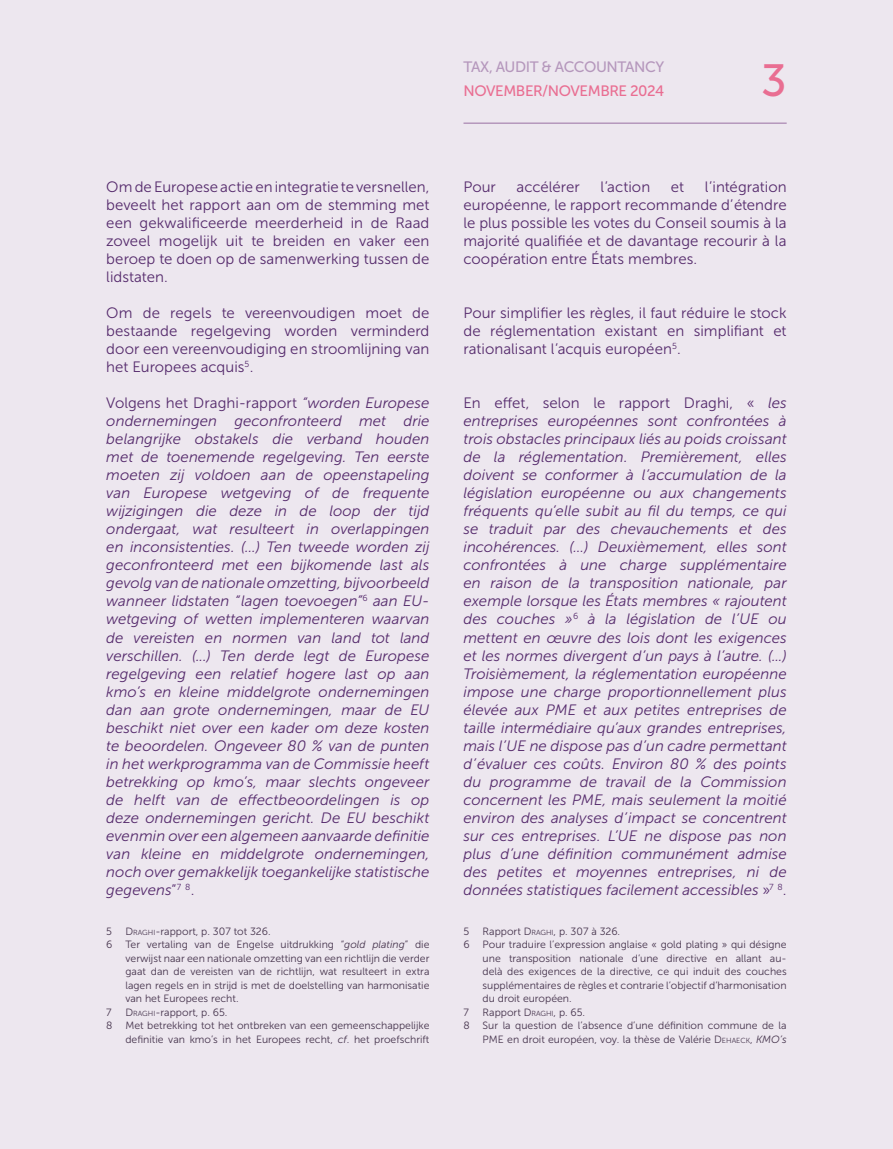
<style>
.page{position:relative;width:893px;height:1149px;background:#fff}
.page>*{position:absolute;margin:0;border:0;box-sizing:border-box;transform-origin:0 0}
.t1{font:45px "Museo Sans 500";color:#e96e92}
.t2{font:italic 15px/18px "Museo Sans 300";letter-spacing:.005em;color:#552a6c;text-align:justify}
.t3{font:15px/18px "Museo Sans 300";letter-spacing:.005em;color:#552a6c;text-align:justify}
.t4{font:15px "Museo Sans 500";letter-spacing:-.03em;color:#b597bc}
.t5{font:15px "Museo Sans 500";letter-spacing:-.03em;color:#e96e92}
._09_voetnoten{font:10.5px/13.5px "Museo Sans 300";color:#45334c;text-align:justify}
.s1{font-style:normal}
.s2{font-style:inherit}
.s3{font-size:7.35px}
.s4{font-style:italic}
</style>
<div class="page">
<div style="left:0;top:0;width:893px;height:1148px;background:#ede7ef"></div>
<hr style="left:463px;top:122px;width:324px;height:2px;background:#b597bc">
<p class="t4" style="left:463px;top:58px;width:202px">TAX, AUDIT &amp; ACCOUNTANCY</p>
<p class="t5" style="left:463px;top:82px;width:202px">NOVEMBER/NOVEMBRE 2024</p>
<h1 class="t1" style="left:761px;top:56px;width:27px">3</h1>
<p class="t3" style="left:106px;top:178px;width:325px">Om de Europese actie en integratie te versnellen, beveelt het rapport aan om de stemming met een gekwalificeerde meerderheid in de Raad zoveel mogelijk uit te breiden en vaker een beroep te doen op de samenwerking tussen de lidstaten.</p>
<p class="t3" style="left:106px;top:304px;width:325px">Om de regels te vereenvoudigen moet de bestaande regelgeving worden verminderd door een vereenvoudiging en stroomlijning van het Europees acquis<sup>5</sup>.</p>
<p class="t2" style="left:106px;top:394px;width:325px"><span class="s1">Volgens het Draghi-rapport</span> “worden Europese ondernemingen geconfronteerd met drie belangrijke obstakels die verband houden met de toenemende regelgeving. Ten eerste moeten zij voldoen aan de opeenstapeling van Europese wetgeving of de frequente wijzigingen die deze in de loop der tijd ondergaat, wat resulteert in overlappingen en inconsistenties. (…) Ten tweede worden zij geconfronteerd met een bijkomende last als gevolg van de nationale omzetting, bijvoorbeeld wanneer lidstaten “lagen toevoegen”<sup>6</sup> aan EU&shy;wetgeving of wetten implementeren waarvan de vereisten en normen van land tot land verschillen. (...) Ten derde legt de Europese regelgeving een relatief hogere last op aan kmo’s en kleine middelgrote ondernemingen dan aan grote ondernemingen, maar de EU beschikt niet over een kader om deze kosten te beoordelen. Ongeveer 80 % van de punten in het werkprogramma van de Commissie heeft betrekking op kmo’s, maar slechts ongeveer de helft van de effectbeoordelingen is op deze ondernemingen gericht. De EU beschikt evenmin over een algemeen aanvaarde definitie van kleine en middelgrote ondernemingen, noch over gemakkelijk toegankelijke statistische gegevens<span class="s1">”</span><sup>7</sup> <sup>8</sup><span class="s1">.</span></p>
<p class="_09_voetnoten" style="left:106px;top:923px;width:7px">5</p>
<p class="_09_voetnoten" style="left:125px;top:923px;width:147px"><span class="s2">D</span><span class="s3">RAGHI</span><span class="s2">-</span>rapport, p. 307 tot 326.</p>
<p class="_09_voetnoten" style="left:125px;top:937px;width:306px;text-indent:-19px">6 Ter vertaling van de Engelse uitdrukking “<span class="s4">gold plating</span>” die verwijst naar een nationale omzetting van een richtlijn die verder gaat dan de vereisten van de richtlijn, wat resulteert in extra lagen regels en in strijd is met de doelstelling van harmonisatie van het Europees recht.</p>
<p class="_09_voetnoten" style="left:106px;top:1004px;width:7px">7</p>
<p class="_09_voetnoten" style="left:125px;top:1004px;width:104px"><span class="s2">D</span><span class="s3">RAGHI</span><span class="s2">-</span>rapport, p. 65.</p>
<p class="_09_voetnoten" style="left:106px;top:1018px;width:325px;text-align:right">8 Met betrekking tot het ontbreken van een gemeenschappelijke definitie van kmo’s in het Europees recht, <span class="s4">cf</span>. het proefschrift</p>
<p class="t3" style="left:463px;top:178px;width:325px;text-indent:241px">l’intégration européenne, le rapport recommande d’étendre le plus possible les votes du Conseil soumis à la majorité qualifiée et de davantage recourir à la coopération entre États membres.</p>
<p class="t3" style="left:463px;top:178px;width:34px">Pour</p>
<p class="t3" style="left:517px;top:178px;width:65px">accélérer</p>
<p class="t3" style="left:600px;top:178px;width:51px">l’action</p>
<p class="t3" style="left:671px;top:178px;width:15px">et</p>
<p class="t3" style="left:463px;top:304px;width:325px">Pour simplifier les règles, il faut réduire le stock de réglementation existant en simplifiant et rationalisant l’acquis européen<sup>5</sup>.</p>
<p class="t2" style="left:463px;top:394px;width:325px"><span class="s1">En effet, selon le rapport Draghi, «</span> les entreprises européennes sont confrontées à trois obstacles principaux liés au poids croissant de la réglementation. Premièrement, elles doivent se conformer à l’accumulation de la législation européenne ou aux changements fréquents qu’elle subit au fil du temps, ce qui se traduit par des chevauchements et des incohérences. (…) Deuxièmement, elles sont confrontées à une charge supplémentaire en raison de la transposition nationale, par exemple lorsque les États membres « rajoutent des couches »<sup>6</sup> à la législation de l’UE ou mettent en œuvre des lois dont les exigences et les normes divergent d’un pays à l’autre. (...)<br>Troisièmement, la réglementation européenne impose une charge proportionnellement plus élevée aux PME et aux petites entreprises de taille intermédiaire qu’aux grandes entreprises, mais l’UE ne dispose pas d’un cadre permettant d’évaluer ces coûts. Environ 80 % des points du programme de travail de la Commission concernent les PME, mais seulement la moitié environ des analyses d’impact se concentrent sur ces entreprises. L’UE ne dispose pas non plus d’une définition communément admise des petites et moyennes entreprises, ni de données statistiques facilement accessibles <span class="s1">»</span><sup>7</sup> <sup>8</sup><span class="s1">.</span></p>
<p class="_09_voetnoten" style="left:463px;top:923px;width:7px">5</p>
<p class="_09_voetnoten" style="left:483px;top:923px;width:139px">Rapport <span class="s2">D</span><span class="s3">RAGHI</span>, p. 307 à 326.</p>
<p class="_09_voetnoten" style="left:483px;top:937px;width:306px;text-indent:-19px">6 Pour traduire l’expression anglaise « gold plating » qui désigne une transposition nationale d’une directive en allant au&shy;delà des exigences de la directive, ce qui induit des couches supplémentaires de règles et contrarie l’objectif d’harmonisation du droit européen.</p>
<p class="_09_voetnoten" style="left:463px;top:1004px;width:7px">7</p>
<p class="_09_voetnoten" style="left:483px;top:1004px;width:104px">Rapport <span class="s2">D</span><span class="s3">RAGHI</span>, p. 65.</p>
<p class="_09_voetnoten" style="left:463px;top:1018px;width:325px;text-align:right">8 Sur la question de l’absence d’une définition commune de la<br>PME en droit européen, voy. la thèse de Valérie <span class="s2">D</span><span class="s3">EHAECK</span>, <span class="s4">KMO’s</span></p>
</div>
